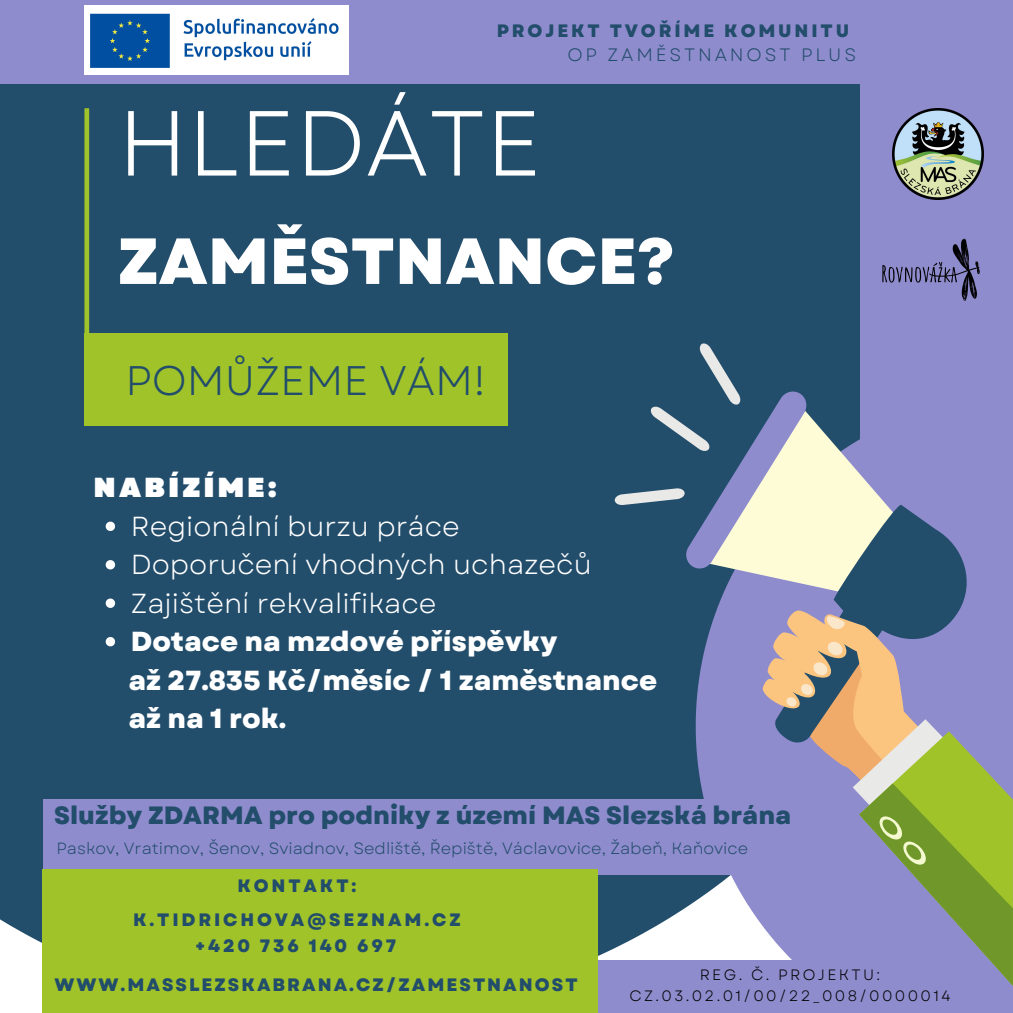
<style>
.page{position:relative;width:1013px;height:1013px;background:#fff}
.page>*{position:absolute;margin:0;border:0;box-sizing:border-box;transform-origin:0 0}
.t1{font:92.12px "Garet";color:#fff}
.t2{font:800 65px "Garet";color:#fff}
.t3{font:41.25px "Garet";color:#224d6b}
.t4{font:27.5px/38.5px "Garet";color:#fff}
.t5{font:800 27.5px/38.5px "Garet";color:#fff}
.t6{font:900 27.5px "Garet";letter-spacing:.125em;color:#fff}
.t7{font:800 25px "Garet";color:#224d6b}
.t8{font:800 18px/26.4px "Garet";letter-spacing:.16em;color:#224d6b;text-align:center}
.t9{font:800 18px "Garet";letter-spacing:.11em;color:#224d6b}
.t10{font:18px "Garet";letter-spacing:.16em;color:#224d6b}
.t11{font:16.25px "Garet";color:#224d6b}
.t12{font:15px/20.6px "Garet";letter-spacing:.16em;color:#020202;text-align:center}
</style>
<div class="page">
<div style="left:0;top:84px;width:860px;height:928px;background:#224d6b"></div>
<div style="left:860px;top:70px;width:152px;height:380px;background:#8f8cce"></div>
<svg style="left:695px;top:393px;width:317px;height:619px;fill:#8f8cce"></svg>
<svg style="left:696px;top:398px;width:250px;height:210px;fill:#8f8cce"></svg>
<svg style="left:772px;top:502px;width:203px;height:107px;background:#7b8ea1"></svg>
<svg style="left:614px;top:342px;width:194px;height:228px;background:#617c91"></svg>
<svg style="left:747px;top:609px;width:265px;height:376px;background:#9b9c98"></svg>
<div style="left:84px;top:108px;width:5px;height:316px;background:#a1c32a"></div>
<div style="left:84px;top:334px;width:423px;height:92px;background:#a1c32a"></div>
<div style="left:0;top:0;width:1012px;height:84px;background:#8f8cce"></div>
<img style="left:84px;top:6px;width:264px;height:68px">
<img style="left:892px;top:109px;width:91px;height:91px">
<img style="left:882px;top:238px;width:98px;height:63px">
<svg style="left:106px;top:521px;width:9px;height:10px"></svg>
<svg style="left:106px;top:560px;width:9px;height:9px"></svg>
<svg style="left:106px;top:598px;width:9px;height:10px"></svg>
<svg style="left:106px;top:637px;width:9px;height:9px"></svg>
<div style="left:43px;top:799px;width:791px;height:75px;background:#8f8cce"></div>
<div style="left:597px;top:960px;width:384px;height:52px;background:#8f8cce"></div>
<div style="left:43px;top:868px;width:554px;height:144px;background:#a1c32a"></div>
<p class="t8" style="left:497px;top:17px;width:354px">PROJEKT TVOŘÍME KOMUNITU</p>
<p class="t10" style="left:567px;top:42px;width:290px">OP ZAMĚSTNANOST PLUS</p>
<h1 class="t1" style="left:118px;top:77px;width:425px">HLEDÁTE</h1>
<h2 class="t2" style="left:118px;top:214px;width:558px">ZAMĚSTNANCE?</h2>
<h3 class="t3" style="left:125px;top:350px;width:362px">POMŮŽEME VÁM!</h3>
<h3 class="t6" style="left:94px;top:468px;width:184px">NABÍZÍME:</h3>
<h3 class="t4" style="left:131px;top:507px;width:462px">Regionální burzu práce<br>Doporučení vhodných uchazečů<br>Zajištění rekvalifikace</h3>
<h3 class="t5" style="left:131px;top:622px;width:428px">Dotace na mzdové příspěvky</h3>
<h3 class="t5" style="left:129px;top:660px;width:530px">až 27.835 Kč/měsíc / 1 zaměstnance až na 1 rok.</h3>
<h3 class="t7" style="left:54px;top:797px;width:738px">Služby ZDARMA pro podniky z území MAS Slezská brána</h3>
<p class="t11" style="left:57px;top:836px;width:693px">Paskov, Vratimov, Šenov, Sviadnov, Sedliště, Řepiště, Václavovice, Žabeň, Kaňovice</p>
<p class="t8" style="left:237px;top:872px;width:120px">KONTAKT:</p>
<p class="t8" style="left:133px;top:906px;width:329px">K.TIDRICHOVA@SEZNAM.CZ +420 736 140 697</p>
<p class="t9" style="left:54px;top:971px;width:524px">WWW.MASSLEZSKABRANA.CZ/ZAMESTNANOST</p>
<p class="t8" style="left:196px;top:972px;width:203px">+420 736 140 697</p>
<p class="t12" style="left:629px;top:964px;width:322px">REG. Č. PROJEKTU:<br>CZ.03.02.01/00/22_008/0000014</p>
</div>
